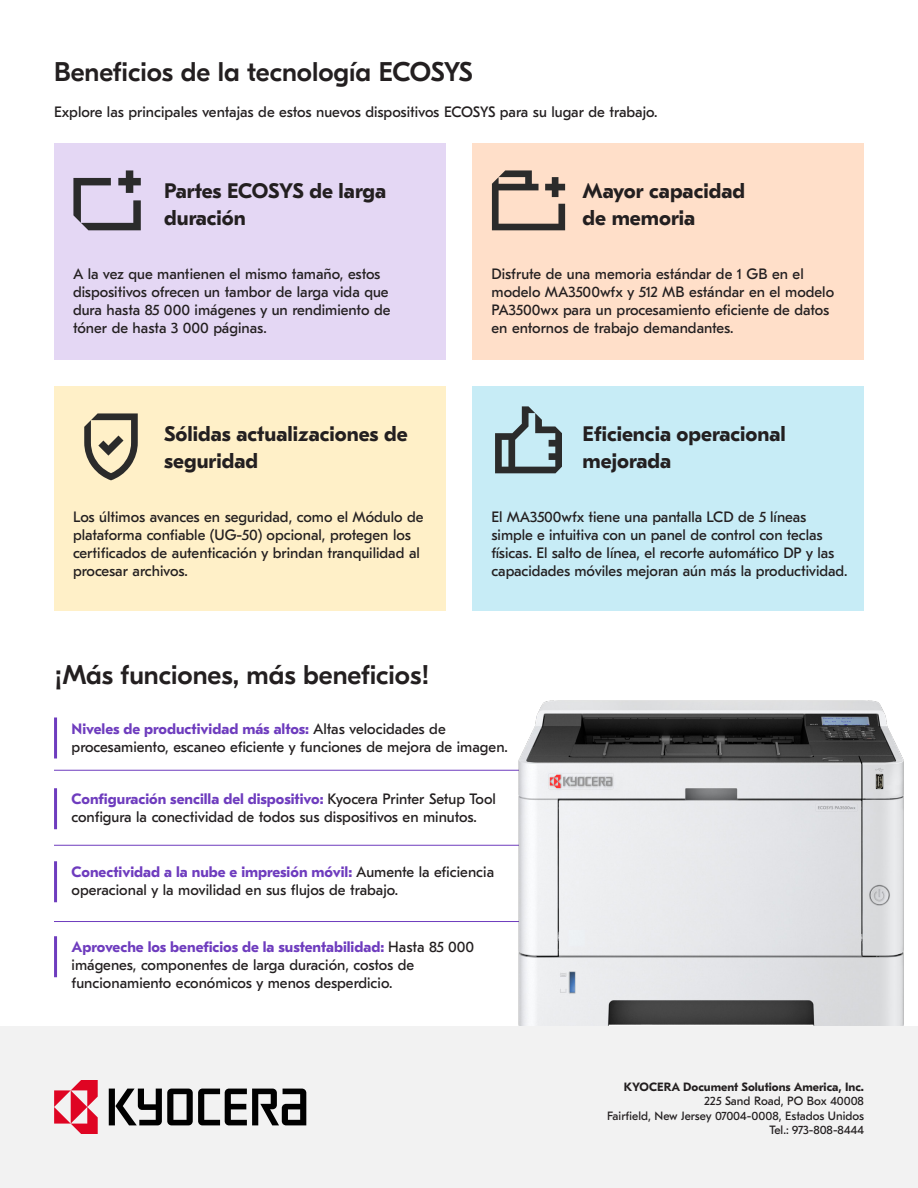
<style>
.page{position:relative;width:918px;height:1188px;background:#fff}
.page>*{position:absolute;margin:0;border:0;box-sizing:border-box;transform-origin:0 0}
.Paragraph_-_Regular{font:500 27px "GT Eesti Pro Display";color:#231f20}
.Paragraph_-_Regular-2{font:700 21px/27px "GT Eesti Pro Text";color:#231f20}
.Paragraph_-_Regular-3{font:15px/18px "GT Eesti Pro Text";color:#231f20}
.Title_-_Medium{font:12px/14.4px "GT Eesti Pro Text";color:#231f20;text-align:right}
.Title_-_Medium-2{font:700 12px "GT Eesti Pro Text";color:#231f20}
.s1{font-weight:700;color:#6e3cbe}
</style>
<div class="page">
<hr style="left:54px;top:770px;width:525px;height:1px;background:#6e3cbe">
<hr style="left:54px;top:845px;width:525px;height:1px;background:#6e3cbe">
<hr style="left:54px;top:921px;width:525px;height:1px;background:#6e3cbe">
<img style="left:483px;top:700px;width:421px;height:326px">
<div style="left:54px;top:143px;width:392px;height:217px;background:#e4d7f4"></div>
<div style="left:54px;top:386px;width:392px;height:225px;background:#fff0c8"></div>
<div style="left:472px;top:143px;width:392px;height:217px;background:#ffdfc9"></div>
<div style="left:472px;top:386px;width:392px;height:225px;background:#c7ecf6"></div>
<svg style="left:73px;top:170px;width:68px;height:60px"></svg>
<svg style="left:492px;top:170px;width:73px;height:60px"></svg>
<svg style="left:84px;top:413px;width:54px;height:67px"></svg>
<svg style="left:495px;top:406px;width:67px;height:67px"></svg>
<hr style="left:54px;top:718px;width:3px;height:41px;background:#6e3cbe">
<hr style="left:54px;top:788px;width:3px;height:41px;background:#6e3cbe">
<hr style="left:54px;top:861px;width:3px;height:41px;background:#6e3cbe">
<hr style="left:54px;top:936px;width:3px;height:41px;background:#6e3cbe">
<div style="left:0;top:1026px;width:918px;height:162px;background:#f2f2f2"></div>
<svg style="left:109px;top:1089px;width:197px;height:36px"></svg>
<svg style="left:54px;top:1080px;width:44px;height:54px"></svg>
<p class="Paragraph_-_Regular" style="left:54px;top:57px;width:421px">Beneficios de la tecnología ECOSYS</p>
<p class="Paragraph_-_Regular-3" style="left:54px;top:103px;width:605px">Explore las principales ventajas de estos nuevos dispositivos ECOSYS para su lugar de trabajo.</p>
<p class="Paragraph_-_Regular-2" style="left:164px;top:178px;width:224px">Partes ECOSYS de larga duración</p>
<p class="Paragraph_-_Regular-3" style="left:73px;top:265px;width:319px">A la vez que mantienen el mismo tamaño, estos dispositivos ofrecen un tambor de larga vida que dura hasta 85 000 imágenes y un rendimiento de tóner de hasta 3 000 páginas.</p>
<p class="Paragraph_-_Regular-2" style="left:164px;top:421px;width:245px">Sólidas actualizaciones de seguridad</p>
<p class="Paragraph_-_Regular-3" style="left:73px;top:508px;width:352px">Los últimos avances en seguridad, como el Módulo de plataforma confiable (UG-50) opcional, protegen los certificados de autenticación y brindan tranquilidad al procesar archivos.</p>
<p class="Paragraph_-_Regular" style="left:54px;top:660px;width:378px">¡Más funciones, más beneficios!</p>
<p class="Paragraph_-_Regular-2" style="left:583px;top:178px;width:164px">Mayor capacidad de memoria</p>
<p class="Paragraph_-_Regular-3" style="left:492px;top:265px;width:344px">Disfrute de una memoria estándar de 1 GB en el modelo MA3500wfx y 512 MB estándar en el modelo PA3500wx para un procesamiento eficiente de datos en entornos de trabajo demandantes.</p>
<p class="Paragraph_-_Regular-2" style="left:583px;top:421px;width:205px">Eficiencia operacional mejorada</p>
<p class="Paragraph_-_Regular-3" style="left:492px;top:508px;width:358px">El MA3500wfx tiene una pantalla LCD de 5 líneas simple e intuitiva con un panel de control con teclas físicas. El salto de línea, el recorte automático DP y las capacidades móviles mejoran aún más la productividad.</p>
<p class="Paragraph_-_Regular-3" style="left:72px;top:720px;width:438px"><span class="s1">Niveles de productividad más altos:</span> Altas velocidades de procesamiento, escaneo eficiente y funciones de mejora de imagen.</p>
<p class="Paragraph_-_Regular-3" style="left:72px;top:790px;width:426px"><span class="s1">Configuración sencilla del dispositivo:</span> Kyocera Printer Setup Tool configura la conectividad de todos sus dispositivos en minutos.</p>
<p class="Paragraph_-_Regular-3" style="left:72px;top:863px;width:424px"><span class="s1">Conectividad a la nube e impresión móvil:</span> Aumente la eficiencia operacional y la movilidad en sus flujos de trabajo.</p>
<p class="Paragraph_-_Regular-3" style="left:72px;top:938px;width:404px"><span class="s1">Aproveche los beneficios de la sustentabilidad:</span> Hasta 85 000 imágenes, componentes de larga duración, costos de funcionamiento económicos y menos desperdicio.</p>
<p class="Title_-_Medium-2" style="left:624px;top:1080px;width:242px">KYOCERA Document Solutions America, Inc.</p>
<p class="Title_-_Medium" style="left:704px;top:1094px;width:161px">225 Sand Road, PO Box 40008</p>
<p class="Title_-_Medium" style="left:607px;top:1108px;width:258px">Fairfield, New Jersey 07004-0008, Estados Unidos<br>Tel.: 973-808-8444</p>
</div>
